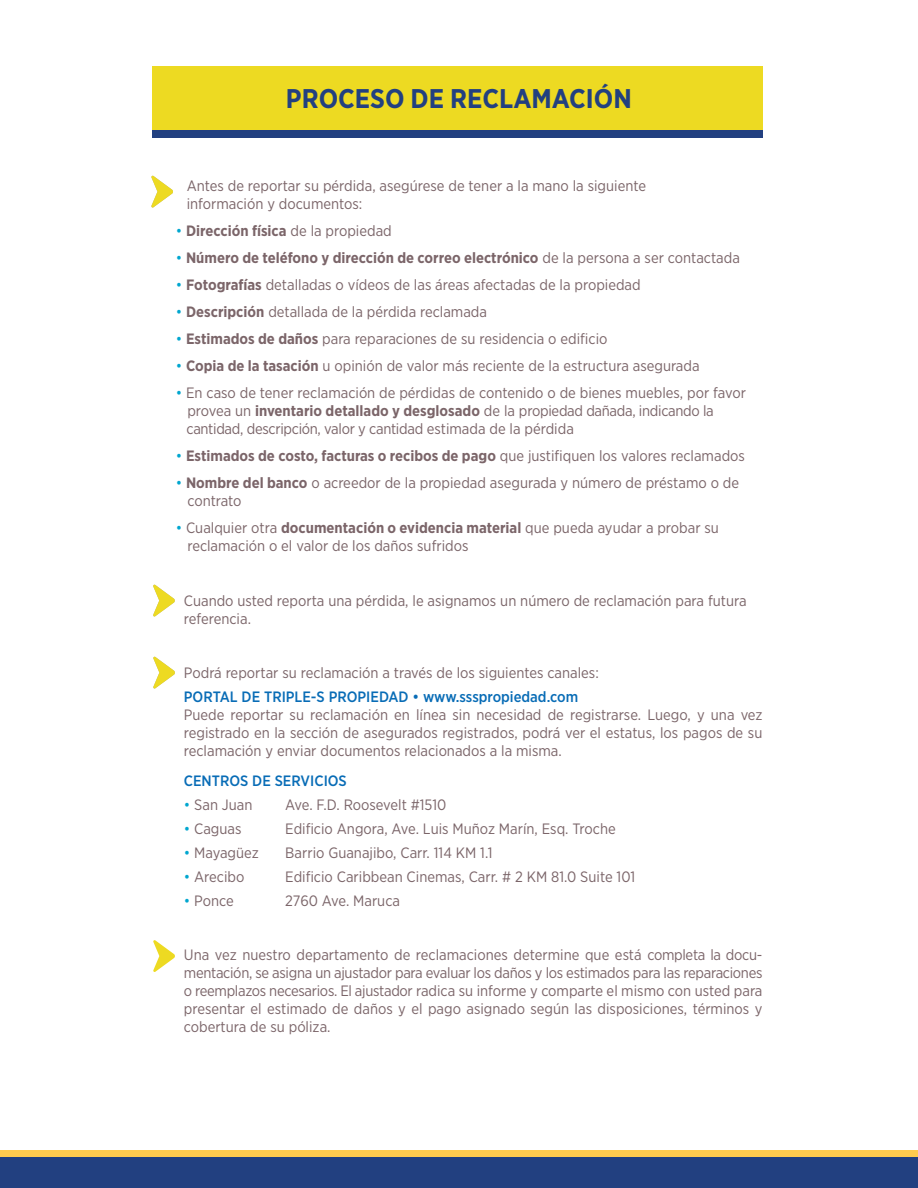
<style>
.page{position:relative;width:918px;height:1188px;background:#fff}
.page>*{position:absolute;margin:0;border:0;box-sizing:border-box;transform-origin:0 0}
.t1{font:700 27px "Gotham Narrow";color:#224080}
.t2{font:15px/18px "Gotham Narrow";color:#7b6569}
.t3{font:700 15px "Gotham Narrow";color:#7b6569}
.t4{font:500 15px "Gotham Narrow";color:#086cb6}
.s1{font-weight:400;color:#00a6cf}
.s2{font-weight:400}
.s3{color:#00a6cf}
.s4{font-weight:700}
</style>
<div class="page">
<svg style="left:151px;top:175px;width:22px;height:33px"></svg>
<svg style="left:153px;top:584px;width:22px;height:33px"></svg>
<svg style="left:153px;top:940px;width:22px;height:32px"></svg>
<svg style="left:153px;top:656px;width:22px;height:33px"></svg>
<div style="left:152px;top:66px;width:611px;height:72px;background:#edda22"></div>
<div style="left:152px;top:130px;width:610px;height:8px;background:#224080"></div>
<div style="left:0;top:1154px;width:918px;height:34px;background:#224080"></div>
<div style="left:0;top:1150px;width:918px;height:7px;background:#ffcb4e"></div>
<h1 class="t1" style="left:286px;top:82px;width:347px">PROCESO DE RECLAMACIÓN</h1>
<p class="t2" style="left:187px;top:177px;width:461px">Antes de reportar su pérdida, asegúrese de tener a la mano la siguiente información y documentos:</p>
<p class="t3" style="left:176px;top:221px;width:218px"><span class="s1">•</span> Dirección física <span class="s2">de la propiedad</span></p>
<p class="t3" style="left:176px;top:248px;width:566px"><span class="s1">•</span> Número de teléfono y dirección de correo electrónico <span class="s2">de la persona a ser contactada</span></p>
<p class="t2" style="left:176px;top:276px;width:467px"><span class="s3">•</span> <span class="s4">Fotografías</span> detalladas o vídeos de las áreas afectadas de la propiedad</p>
<p class="t2" style="left:176px;top:303px;width:313px"><span class="s3">•</span> <span class="s4">Descripción</span> detallada de la pérdida reclamada</p>
<p class="t2" style="left:176px;top:330px;width:433px"><span class="s3">•</span> <span class="s4">Estimados de daños</span> para reparaciones de su residencia o edificio</p>
<p class="t2" style="left:176px;top:357px;width:525px"><span class="s3">•</span> <span class="s4">Copia de la tasación</span> u opinión de valor más reciente de la estructura asegurada</p>
<p class="t2" style="left:186px;top:384px;width:561px;text-indent:-11px"><span class="s3">•</span> En caso de tener reclamación de pérdidas de contenido o de bienes muebles, por favor provea un <span class="s4">inventario detallado y desglosado</span> de la propiedad dañada, indicando la cantidad, descripción, valor y cantidad estimada de la pérdida</p>
<p class="t3" style="left:176px;top:446px;width:571px"><span class="s1">•</span> Estimados de costo, facturas o recibos de pago <span class="s2">que justifiquen los valores reclamados</span></p>
<p class="t2" style="left:187px;top:474px;width:553px;text-indent:-12px"><span class="s3">•</span> <span class="s4">Nombre del banco</span> o acreedor de la propiedad asegurada y número de préstamo o de contrato</p>
<p class="t2" style="left:187px;top:519px;width:533px;text-indent:-12px"><span class="s3">•</span> Cualquier otra <span class="s4">documentación o evidencia material</span> que pueda ayudar a probar su reclamación o el valor de los daños sufridos</p>
<p class="t2" style="left:184px;top:592px;width:564px">Cuando usted reporta una pérdida, le asignamos un número de reclamación para futura referencia.</p>
<p class="t2" style="left:184px;top:664px;width:416px">Podrá reportar su reclamación a través de los siguientes canales:</p>
<p class="t4" style="left:184px;top:688px;width:396px">PORTAL DE TRIPLE-S PROPIEDAD • www.ssspropiedad.com</p>
<p class="t2" style="left:184px;top:706px;width:580px;text-align:justify">Puede reportar su reclamación en línea sin necesidad de registrarse. Luego, y una vez registrado en la sección de asegurados registrados, podrá ver el estatus, los pagos de su reclamación y enviar documentos relacionados a la misma.</p>
<p class="t4" style="left:184px;top:772px;width:164px">CENTROS DE SERVICIOS</p>
<p class="t2" style="left:184px;top:796px;width:70px"><span class="s3">•</span> San Juan</p>
<p class="t2" style="left:184px;top:820px;width:59px"><span class="s3">•</span> Caguas</p>
<p class="t2" style="left:184px;top:844px;width:76px"><span class="s3">•</span> Mayagüez</p>
<p class="t2" style="left:184px;top:868px;width:62px"><span class="s3">•</span> Arecibo</p>
<p class="t2" style="left:184px;top:892px;width:51px"><span class="s3">•</span> Ponce</p>
<p class="t2" style="left:285px;top:793px;width:351px;line-height:24px">Ave. F.D. Roosevelt #1510<br>Edificio Angora, Ave. Luis Muñoz Marín, Esq. Troche Barrio Guanajibo, Carr. 114 KM 1.1<br>Edificio Caribbean Cinemas, Carr. # 2 KM 81.0 Suite 101<br>2760 Ave. Maruca</p>
<p class="t2" style="left:184px;top:946px;width:580px;text-align:justify">Una vez nuestro departamento de reclamaciones determine que está completa la docu&shy;mentación, se asigna un ajustador para evaluar los daños y los estimados para las reparaciones o reemplazos necesarios. El ajustador radica su informe y comparte el mismo con usted para presentar el estimado de daños y el pago asignado según las disposiciones, términos y cobertura de su póliza.</p>
</div>
